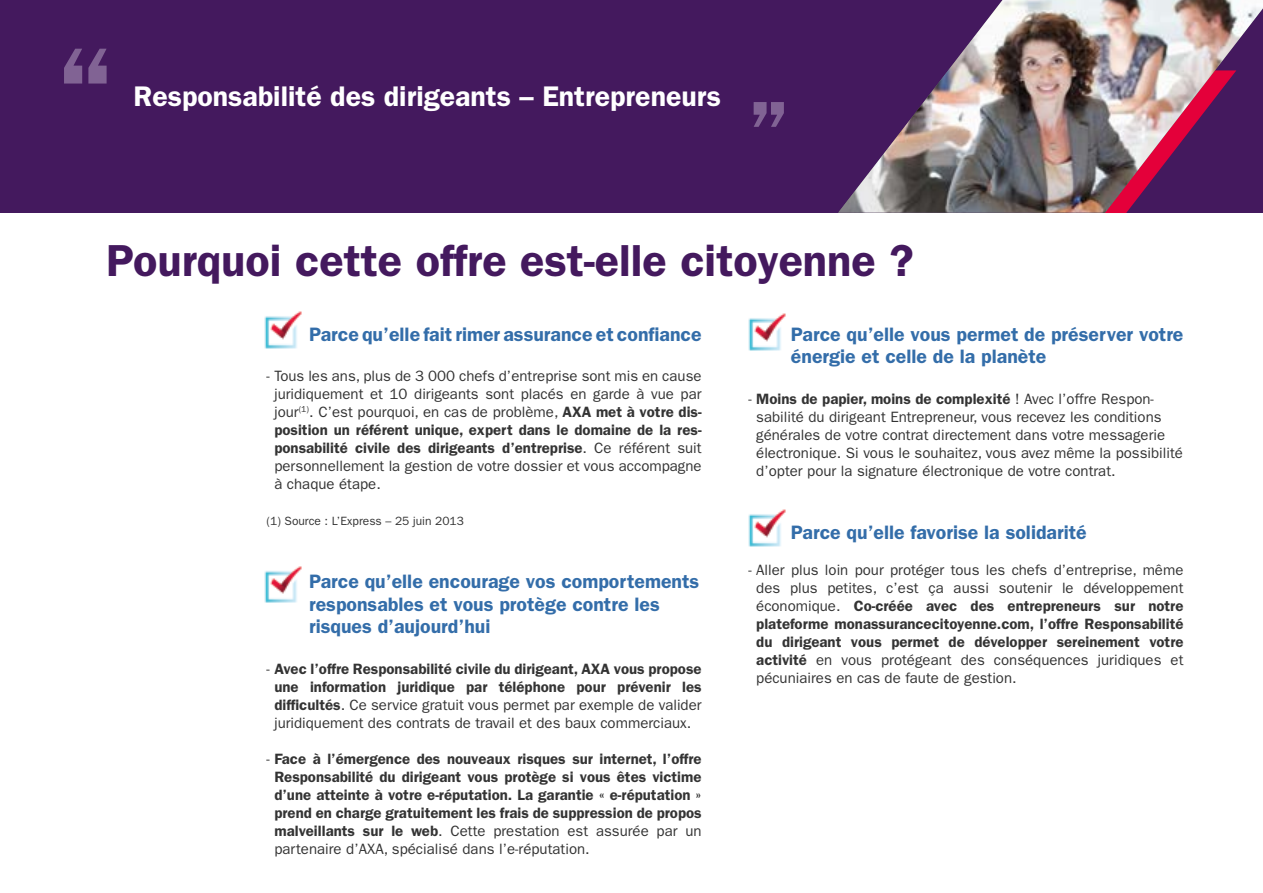
<style>
.page{position:relative;width:1263px;height:893px;background:#fff}
.page>*{position:absolute;margin:0;border:0;box-sizing:border-box;transform-origin:0 0}
.t1{font:600 124.5px "ITC Franklin Gothic Std";color:#816394}
.t2{font:600 88.5px "ITC Franklin Gothic Std";color:#816394}
.t3{font:600 45px "ITC Franklin Gothic Std";color:#44195e}
.t4{font:600 28.5px "ITC Franklin Gothic Std";color:#fff}
.t5{font:600 19.5px/22.5px "ITC Franklin Gothic Std";color:#004994}
.t6{font:15px/18px "ITC Franklin Gothic Std";color:#000;text-align:justify}
.t7{font:600 15px/18px "ITC Franklin Gothic Std";color:#000;text-align:center}
.t8{font:12px "ITC Franklin Gothic Std";color:#000}
.s1{font-weight:600}
.s2{font-weight:400}
</style>
<div class="page">
<img style="left:264px;top:311px;width:38px;height:38px">
<img style="left:264px;top:566px;width:38px;height:37px">
<img style="left:748px;top:313px;width:38px;height:38px">
<img style="left:748px;top:509px;width:38px;height:38px">
<div style="left:0;top:0;width:1263px;height:213px;background:#44195e"></div>
<img style="left:838px;top:0;width:425px;height:213px">
<h1 class="t1" style="left:55px;top:18px;width:61px">“</h1>
<h3 class="t4" style="left:134px;top:79px;width:589px">Responsabilité des dirigeants – Entrepreneurs</h3>
<h2 class="t2" style="left:747px;top:80px;width:44px">”</h2>
<h3 class="t3" style="left:106px;top:234px;width:809px">Pourquoi cette offre est-elle citoyenne ?</h3>
<h3 class="t5" style="left:309px;top:323px;width:394px">Parce qu’elle fait rimer assurance et confiance</h3>
<p class="t6" style="left:274px;top:367px;width:429px;text-indent:-8px">- Tous les ans, plus de 3 000 chefs d’entreprise sont mis en cause juridiquement et 10 dirigeants sont placés en garde à vue par jour<sup>(1)</sup>. C’est pourquoi, en cas de problème, <span class="s1">AXA met à votre dis&shy;position un référent unique, expert dans le domaine de la res&shy;ponsabilité civile des dirigeants d’entreprise</span>. Ce référent suit personnellement la gestion de votre dossier et vous accompagne à chaque étape.</p>
<p class="t8" style="left:267px;top:514px;width:199px">(1) Source : L’Express – 25 juin 2013</p>
<h3 class="t5" style="left:309px;top:570px;width:392px">Parce qu’elle encourage vos comportements responsables et vous protège contre les risques d’aujourd’hui</h3>
<p class="t7" style="left:267px;top:660px;width:437px"><span class="s2">-</span> Avec l’offre Responsabilité civile du dirigeant, AXA vous propose une information juridique par téléphone pour prévenir les difficultés<span class="s2">. Ce service gratuit vous permet par exemple de valider juridiquement des contrats de travail et des baux commerciaux.</span></p>
<p class="t7" style="left:274px;top:750px;width:429px;text-align:justify;text-indent:-8px"><span class="s2">-</span> Face à l’émergence des nouveaux risques sur internet, l’offre Responsabilité du dirigeant vous protège si vous êtes victime d’une atteinte à votre e-réputation. La garantie « e-réputation » prend en charge gratuitement les frais de suppression de propos malveillants sur le web<span class="s2">. Cette prestation est assurée par un partenaire d’AXA, spécialisé dans l’e-réputation.</span></p>
<h3 class="t5" style="left:791px;top:323px;width:394px">Parce qu’elle vous permet de préserver votre énergie et celle de la planète</h3>
<p class="t6" style="left:756px;top:390px;width:428px;text-align:left;text-indent:-8px">- <span class="s1">Moins de papier, moins de complexité</span> ! Avec l’offre Respon&shy;sabilité du dirigeant Entrepreneur, vous recevez les conditions générales de votre contrat directement dans votre messagerie électronique. Si vous le souhaitez, vous avez même la possibilité d’opter pour la signature électronique de votre contrat.</p>
<h3 class="t5" style="left:791px;top:521px;width:297px">Parce qu’elle favorise la solidarité</h3>
<p class="t6" style="left:756px;top:561px;width:429px;text-indent:-8px">- Aller plus loin pour protéger tous les chefs d’entreprise, même des plus petites, c’est ça aussi soutenir le développement économique. <span class="s1">Co-créée avec des entrepreneurs sur notre plateforme monassurancecitoyenne.com, l’offre Responsabilité du dirigeant vous permet de développer sereinement votre activité</span> en vous protégeant des conséquences juridiques et pécuniaires en cas de faute de gestion.</p>
</div>
